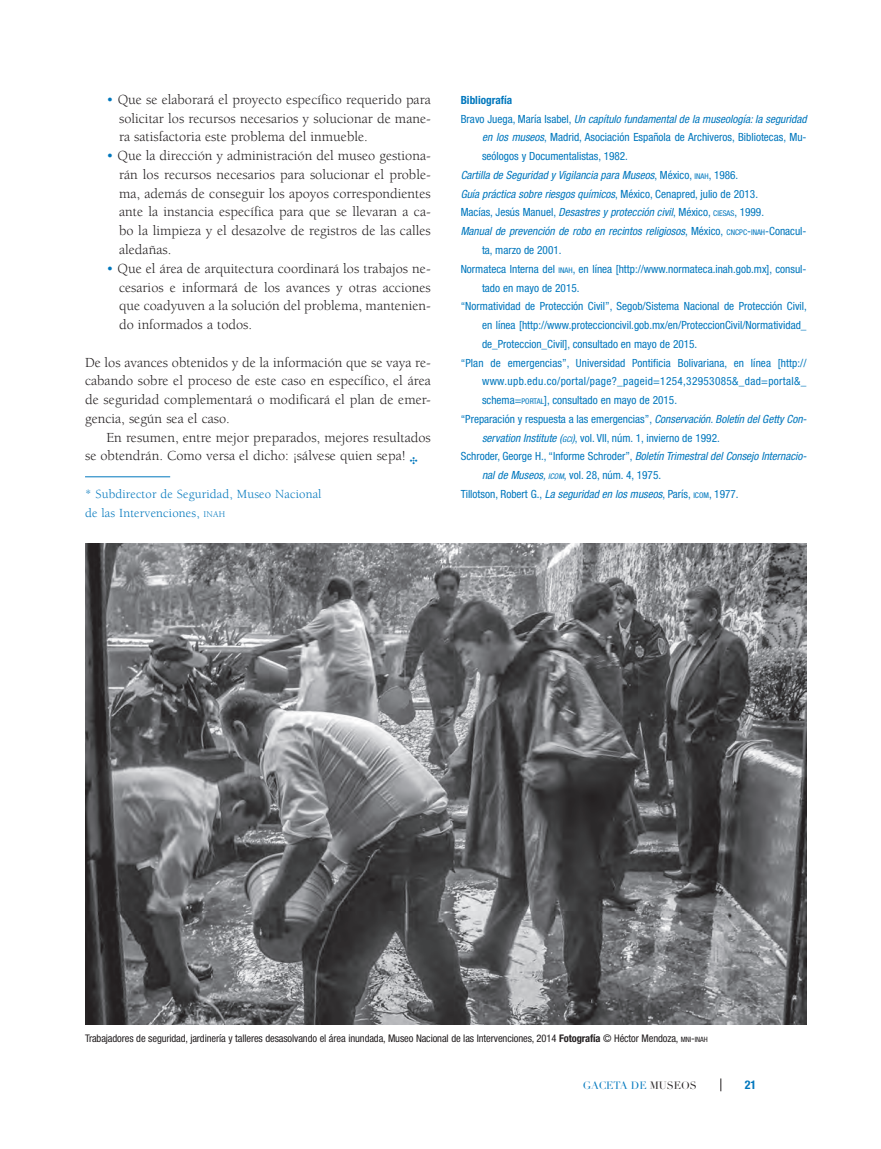
<style>
.page{position:relative;width:881px;height:1149px;background:#fff}
.page>*{position:absolute;margin:0;border:0;box-sizing:border-box;transform-origin:0 0}
.t1{font:14.25px/18.8px "Berkeley";color:#231f20;text-align:justify}
.t2{font:12.75px/18.8px "Berkeley";letter-spacing:.01em;color:#0077bd}
.t3{font:700 condensed 12px "Helvetica Neue";color:#0077bd}
.t4{font:condensed 11.25px "Helvetica Neue";color:#0077bd}
.t5{font:italic condensed 11.25px "Helvetica Neue";color:#0077bd}
.t6{font:condensed 11.25px "Helvetica Neue";letter-spacing:.03em;color:#0077bd}
.t7{font:700 condensed 11.25px "Helvetica Neue";color:#0077bd}
.t8{font:condensed 10.5px "Helvetica Neue";letter-spacing:-.01em;color:#231f20}
.t9{font:10.5px "Didot LH";letter-spacing:-.005em;color:#0077bd}
.s1{color:#0077bd}
.s2{font-size:8.85px}
.s3{font-style:normal}
.s4{font-style:italic}
.s5{font-style:normal;font-size:7.8px}
.s6{font-size:7.8px}
.s7{font-style:inherit}
.s8{font-style:italic;font-size:7.8px}
.s9{font-weight:700}
.s10{font-size:7.35px}
.s11{color:#231f20}
</style>
<div class="page">
<svg style="left:720px;top:1078px;width:1px;height:12px"></svg>
<hr style="left:85px;top:476px;width:85px;height:1px;background:#0077bd">
<img style="left:85px;top:543px;width:721px;height:481px">
<p class="t1" style="left:119px;top:90px;width:313px;text-indent:-13px"><span class="s1">•</span> Que se elaborará el proyecto específico requerido para solicitar los recursos necesarios y solucionar de mane&shy;ra satisfactoria este problema del inmueble.</p>
<p class="t1" style="left:119px;top:147px;width:313px;text-indent:-13px"><span class="s1">•</span> Que la dirección y administración del museo gestiona&shy;rán los recursos necesarios para solucionar el proble&shy;ma, además de conseguir los apoyos correspondientes ante la instancia específica para que se llevaran a ca&shy;bo la limpieza y el desazolve de registros de las calles aledañas.</p>
<p class="t1" style="left:119px;top:259px;width:313px;text-indent:-13px"><span class="s1">•</span> Que el área de arquitectura coordinará los trabajos ne&shy;cesarios e informará de los avances y otras acciones que coadyuven a la solución del problema, mantenien&shy;do informados a todos.</p>
<p class="t1" style="left:85px;top:353px;width:347px">De los avances obtenidos y de la información que se vaya re&shy;cabando sobre el proceso de este caso en específico, el área de seguridad complementará o modificará el plan de emer&shy;gencia, según sea el caso.</p>
<p class="t1" style="left:85px;top:428px;width:347px;text-indent:21px">En resumen, entre mejor preparados, mejores resultados se obtendrán. Como versa el dicho: ¡sálvese quien sepa! <span class="s1">✣</span></p>
<p class="t2" style="left:85px;top:484px;width:238px">* Subdirector de Seguridad, Museo Nacional de las Intervenciones, <span class="s2">inah</span></p>
<p class="t7" style="left:460px;top:93px;width:53px">Bibliografía</p>
<p class="t5" style="left:460px;top:112px;width:347px"><span class="s3">Bravo Juega, María Isabel,</span> Un capítulo fundamental de la museología: la seguridad</p>
<p class="t4" style="left:482px;top:131px;width:326px"><span class="s4">en los museos</span>, Madrid, Asociación Española de Archiveros, Bibliotecas, Mu-</p>
<p class="t4" style="left:482px;top:150px;width:147px">seólogos y Documentalistas, 1982.</p>
<p class="t5" style="left:460px;top:168px;width:279px">Cartilla de Seguridad y Vigilancia para Museos<span class="s3">, México,</span> <span class="s5">INAH</span><span class="s3">,</span> <span class="s3">1986.</span></p>
<p class="t5" style="left:460px;top:187px;width:299px">Guía práctica sobre riesgos químicos<span class="s3">, México, Cenapred, julio de 2013.</span></p>
<p class="t4" style="left:460px;top:206px;width:305px">Macías, Jesús Manuel, <span class="s4">Desastres y protección civil</span>, México, <span class="s6">CIESAS</span>, 1999.</p>
<p class="t5" style="left:460px;top:225px;width:347px">Manual de prevención de robo en recintos religiosos<span class="s3">, México,</span> <span class="s5">CNCPC</span><span class="s3">-</span><span class="s5">INAH</span><span class="s3">-</span><span class="s3">Conacul-</span></p>
<p class="t4" style="left:482px;top:243px;width:81px">ta, marzo de 2001.</p>
<p class="t4" style="left:460px;top:262px;width:347px">Normateca Interna del <span class="s6">INAH</span><span class="s7">,</span> en línea [http://www.normateca.inah.gob.mx], consul-</p>
<p class="t4" style="left:482px;top:281px;width:99px">tado en mayo de 2015.</p>
<p class="t4" style="left:460px;top:300px;width:347px">“Normatividad de Protección Civil”, Segob/Sistema Nacional de Protección Civil,</p>
<p class="t4" style="left:482px;top:318px;width:326px">en línea [http://www.proteccioncivil.gob.mx/en/ProteccionCivil/Normatividad_</p>
<p class="t4" style="left:482px;top:337px;width:217px">de_Proteccion_Civil], consultado en mayo de 2015.</p>
<p class="t4" style="left:460px;top:356px;width:347px">“Plan de emergencias”, Universidad Pontificia Bolivariana, en línea [http://</p>
<p class="t6" style="left:482px;top:375px;width:326px">www.upb.edu.co/portal/page?_pageid=1254,32953085&amp;_dad=portal&amp;_</p>
<p class="t4" style="left:482px;top:393px;width:196px">schema=<span class="s6">PORTAL</span><span class="s7">],</span> consultado en mayo de 2015.</p>
<p class="t4" style="left:460px;top:412px;width:347px">“Preparación y respuesta a las emergencias”, <span class="s4">Conservación. Boletín del Getty Con-</span></p>
<p class="t4" style="left:482px;top:431px;width:239px"><span class="s4">servation Institute (</span><span class="s8">GCI</span><span class="s4">)</span>, vol. VII, núm. 1, invierno de 1992.</p>
<p class="t5" style="left:460px;top:450px;width:347px"><span class="s3">Schroder, George H., “Informe Schroder”,</span> Boletín Trimestral del Consejo Internacio-</p>
<p class="t4" style="left:482px;top:468px;width:180px"><span class="s4">nal de Museos,</span> <span class="s8">ICOM</span>, vol. 28, núm. 4, 1975.</p>
<p class="t4" style="left:460px;top:487px;width:279px">Tillotson, Robert G., <span class="s4">La seguridad en los museos</span>, París, <span class="s6">ICOM</span>, 1977.</p>
<p class="t8" style="left:85px;top:1032px;width:623px">Trabajadores de seguridad, jardinería y talleres desasolvando el área inundada, Museo Nacional de las Intervenciones, 2014 <span class="s9">Fotografía</span> © Héctor Mendoza, <span class="s10">MNI</span><span class="s7">-</span><span class="s10">INAH</span></p>
<p class="t9" style="left:582px;top:1078px;width:115px">GACETA DE <span class="s11">MUSEOS</span></p>
<p class="t3" style="left:744px;top:1077px;width:13px">21</p>
</div>
